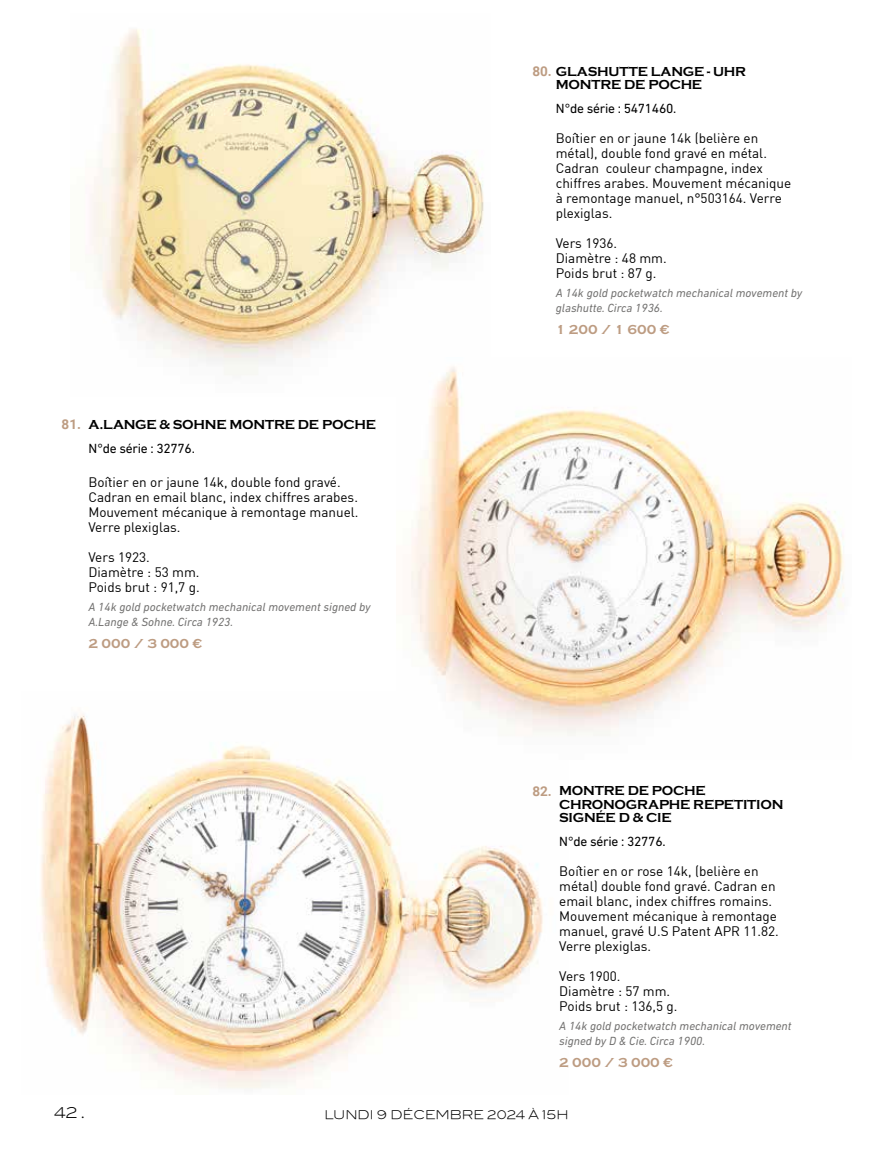
<style>
.page{position:relative;width:893px;height:1149px;background:#fff}
.page>*{position:absolute;margin:0;border:0;box-sizing:border-box;transform-origin:0 0}
.t1{font:300 15px "Blair ITC";color:#000}
.t2{font:13.5px/15px "DIN";color:#000}
.t3{font:700 13.5px/13.5px "Copperplate";letter-spacing:-.02em;color:#000}
.t4{font:13.5px "DIN Next LT Pro";letter-spacing:-.02em;color:#000}
.t5{font:700 13.5px "Copperplate";color:#bd9c82}
.t6{font:700 13.5px "Roboto";color:#bd9c82}
.t7{font:italic 12px/15px "DIN Next LT Pro";color:#727170}
.t8{font:12px "Blair ITCTT Light";color:#000}
.s1{font-family:"Roboto";color:#bd9c82}
.s2{font-family:"Minion Pro";font-weight:400}
</style>
<div class="page">
<img style="left:92px;top:29px;width:392px;height:347px">
<img style="left:40px;top:714px;width:503px;height:375px">
<img style="left:396px;top:357px;width:449px;height:402px">
<p class="t6" style="left:62px;top:415px;width:21px">81.</p>
<p class="t3" style="left:88px;top:418px;width:289px">A.LANGE &amp; SOHNE MONTRE DE POCHE</p>
<p class="t4" style="left:88px;top:440px;width:108px">N°de série : 32776.</p>
<p class="t2" style="left:88px;top:474px;width:272px">Boîtier en or jaune 14k, double fond gravé.<br>Cadran en email blanc, index chiffres arabes.<br>Mouvement mécanique à remontage manuel.<br>Verre plexiglas.</p>
<p class="t2" style="left:88px;top:549px;width:113px">Vers 1923.<br>Diamètre : 53 mm.<br>Poids brut : 91,7 g.</p>
<p class="t7" style="left:88px;top:599px;width:284px">A 14k gold pocketwatch mechanical movement signed by<br>A.Lange &amp; Sohne. Circa 1923.</p>
<p class="t5" style="left:88px;top:636px;width:115px">2 000 / 3 000 €</p>
<p class="t3" style="left:556px;top:65px;width:192px;text-indent:-23px"><span class="s1">80.</span> GLASHUTTE LANGE - UHR<br>MONTRE DE POCHE</p>
<p class="t4" style="left:556px;top:100px;width:122px">N°de série : 5471460.</p>
<p class="t2" style="left:556px;top:130px;width:237px">Boîtier en or jaune 14k (belière en métal), double fond gravé en métal.<br>Cadran couleur champagne, index chiffres arabes. Mouvement mécanique à remontage manuel, n°503164. Verre plexiglas.</p>
<p class="t2" style="left:556px;top:235px;width:113px">Vers 1936.<br>Diamètre : 48 mm.<br>Poids brut : 87 g.</p>
<p class="t7" style="left:556px;top:285px;width:248px">A 14k gold pocketwatch mechanical movement by glashutte. Circa 1936.</p>
<p class="t5" style="left:556px;top:322px;width:115px">1 200 / 1 600 €</p>
<p class="t6" style="left:532px;top:781px;width:21px">82.</p>
<p class="t3" style="left:559px;top:784px;width:226px">MONTRE DE POCHE<br>CHRONOGRAPHE REPETITION<br>SIGNÉE D &amp; CIE</p>
<p class="t4" style="left:559px;top:833px;width:108px">N°de série : 32776.</p>
<p class="t2" style="left:559px;top:862px;width:221px">Boîtier en or rose 14k, (belière en métal) double fond gravé. Cadran en email blanc, index chiffres romains.<br>Mouvement mécanique à remontage manuel, gravé U.S Patent APR 11.82.<br>Verre plexiglas.</p>
<p class="t2" style="left:559px;top:967px;width:120px">Vers 1900.<br>Diamètre : 57 mm.<br>Poids brut : 136,5 g.</p>
<p class="t7" style="left:559px;top:1018px;width:234px">A 14k gold pocketwatch mechanical movement signed by D &amp; Cie. Circa 1900.</p>
<p class="t5" style="left:559px;top:1054px;width:115px">2 000 / 3 000 €</p>
<p class="t1" style="left:54px;top:1103px;width:32px">42 <span class="s2">.</span></p>
<p class="t8" style="left:324px;top:1107px;width:246px">LUNDI 9 DÉCEMBRE 2024 À 15H</p>
</div>
